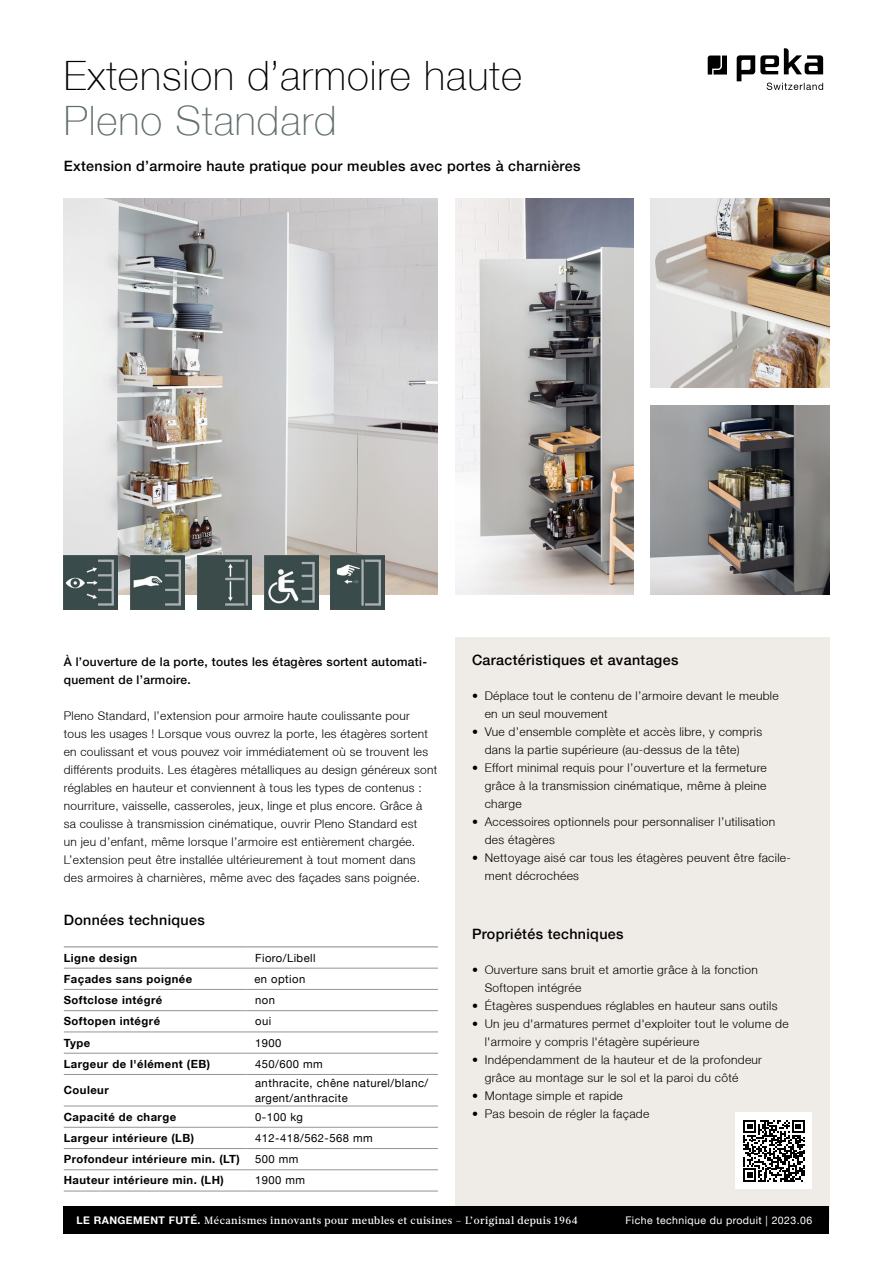
<style>
.page{position:relative;width:893px;height:1263px;background:#fff}
.page>*{position:absolute;margin:0;border:0;box-sizing:border-box;transform-origin:0 0}
.t1{font:100 40.5px "Helvetica Neue LT";letter-spacing:.025em;color:#000}
.t2{font:100 40.5px "Helvetica Neue LT";letter-spacing:.025em;color:#616e6e}
.t3{font:500 14.25px "Helvetica Neue LT";letter-spacing:.025em;color:#000}
.t4{font:300 12px/18px "Helvetica Neue LT";letter-spacing:.025em;color:#000}
.t5{font:500 12px/18px "Helvetica Neue LT";letter-spacing:.025em;color:#000}
.t6{font:700 11.25px "Helvetica Neue LT";letter-spacing:.04em;color:#000}
.t7{font:11.25px/15px "Helvetica Neue LT";letter-spacing:.04em;color:#000}
.t8{font:500 10.5px "Glosa Text";letter-spacing:.04em;color:#fff}
.t9{font:10.5px "Helvetica Neue LT";letter-spacing:.04em;color:#fff}
.s1{font-family:"Helvetica Neue LT";font-weight:700}
</style>
<div class="page">
<div style="left:455px;top:638px;width:374px;height:582px;background:#efece7"></div>
<div style="left:64px;top:1206px;width:765px;height:28px;background:#000"></div>
<svg style="left:708px;top:56px;width:19px;height:19px"></svg>
<svg style="left:737px;top:48px;width:86px;height:42px"></svg>
<hr style="left:64px;top:989px;width:183px;height:1px;background:#959490">
<hr style="left:247px;top:989px;width:191px;height:1px;background:#959490">
<hr style="left:64px;top:1010px;width:183px;height:1px;background:#959490">
<hr style="left:247px;top:1010px;width:191px;height:1px;background:#959490">
<hr style="left:64px;top:1032px;width:183px;height:1px;background:#959490">
<hr style="left:247px;top:1032px;width:191px;height:1px;background:#959490">
<hr style="left:64px;top:1053px;width:183px;height:1px;background:#959490">
<hr style="left:247px;top:1053px;width:191px;height:1px;background:#959490">
<hr style="left:64px;top:1074px;width:183px;height:1px;background:#959490">
<hr style="left:247px;top:1074px;width:191px;height:1px;background:#959490">
<hr style="left:64px;top:1106px;width:183px;height:1px;background:#959490">
<hr style="left:247px;top:1106px;width:191px;height:1px;background:#959490">
<hr style="left:64px;top:1127px;width:183px;height:1px;background:#959490">
<hr style="left:247px;top:1127px;width:191px;height:1px;background:#959490">
<hr style="left:64px;top:1148px;width:183px;height:1px;background:#959490">
<hr style="left:247px;top:1148px;width:191px;height:1px;background:#959490">
<hr style="left:64px;top:1169px;width:183px;height:1px;background:#959490">
<hr style="left:247px;top:1169px;width:191px;height:1px;background:#959490">
<hr style="left:64px;top:1191px;width:183px;height:1px;background:#959490">
<hr style="left:247px;top:1191px;width:191px;height:1px;background:#959490">
<hr style="left:64px;top:946px;width:183px;height:1px;background:#959490">
<hr style="left:247px;top:946px;width:191px;height:1px;background:#959490">
<hr style="left:64px;top:968px;width:183px;height:1px;background:#959490">
<hr style="left:247px;top:968px;width:191px;height:1px;background:#959490">
<img style="left:64px;top:198px;width:374px;height:396px">
<img style="left:651px;top:198px;width:178px;height:189px">
<img style="left:651px;top:405px;width:178px;height:189px">
<img style="left:64px;top:556px;width:54px;height:54px">
<img style="left:131px;top:556px;width:54px;height:54px">
<img style="left:197px;top:556px;width:54px;height:54px">
<img style="left:264px;top:556px;width:54px;height:54px">
<img style="left:331px;top:556px;width:54px;height:54px">
<div style="left:736px;top:1112px;width:76px;height:77px;background:#fff"></div>
<svg style="left:743px;top:1120px;width:62px;height:61px"></svg>
<img style="left:455px;top:198px;width:179px;height:396px">
<h1 class="t1" style="left:64px;top:52px;width:460px">Extension d’armoire haute</h1>
<h1 class="t2" style="left:64px;top:97px;width:274px">Pleno Standard</h1>
<p class="t3" style="left:64px;top:158px;width:518px">Extension d’armoire haute pratique pour meubles avec portes à charnières</p>
<p class="t5" style="left:64px;top:652px;width:365px">À l’ouverture de la porte, toutes les étagères sortent automati&shy;quement de l’armoire.</p>
<p class="t4" style="left:64px;top:706px;width:375px">Pleno Standard, l’extension pour armoire haute coulissante pour<br>tous les usages ! Lorsque vous ouvrez la porte, les étagères sortent en coulissant et vous pouvez voir immédiatement où se trouvent les différents produits. Les étagères métalliques au design généreux sont réglables en hauteur et conviennent à tous les types de contenus : nourriture, vaisselle, casseroles, jeux, linge et plus encore. Grâce à sa coulisse à transmission cinématique, ouvrir Pleno Standard est<br>un jeu d’enfant, même lorsque l’armoire est entièrement chargée.<br>L’extension peut être installée ultérieurement à tout moment dans des armoires à charnières, même avec des façades sans poignée.</p>
<p class="t3" style="left:64px;top:912px;width:142px">Données techniques</p>
<p class="t6" style="left:64px;top:950px;width:75px">Ligne design</p>
<p class="t7" style="left:255px;top:950px;width:62px">Fioro/Libell</p>
<p class="t6" style="left:64px;top:972px;width:130px">Façades sans poignée</p>
<p class="t7" style="left:254px;top:971px;width:52px">en option</p>
<p class="t6" style="left:64px;top:993px;width:100px">Softclose intégré</p>
<p class="t7" style="left:255px;top:992px;width:21px">non</p>
<p class="t6" style="left:64px;top:1014px;width:98px">Softopen intégré</p>
<p class="t7" style="left:255px;top:1014px;width:18px">oui</p>
<p class="t6" style="left:64px;top:1035px;width:28px">Type</p>
<p class="t7" style="left:255px;top:1035px;width:28px">1900</p>
<p class="t6" style="left:64px;top:1057px;width:148px">Largeur de l'élément (EB)</p>
<p class="t7" style="left:255px;top:1056px;width:69px">450/600 mm</p>
<p class="t6" style="left:64px;top:1083px;width:46px">Couleur</p>
<p class="t7" style="left:255px;top:1075px;width:175px">anthracite, chêne naturel/blanc/ argent/anthracite</p>
<p class="t6" style="left:64px;top:1110px;width:114px">Capacité de charge</p>
<p class="t7" style="left:255px;top:1109px;width:49px">0-100 kg</p>
<p class="t6" style="left:64px;top:1131px;width:132px">Largeur intérieure (LB)</p>
<p class="t7" style="left:255px;top:1130px;width:119px">412-418/562-568 mm</p>
<p class="t6" style="left:64px;top:1152px;width:177px">Profondeur intérieure min. (LT)</p>
<p class="t7" style="left:255px;top:1151px;width:45px">500 mm</p>
<p class="t6" style="left:64px;top:1173px;width:162px">Hauteur intérieure min. (LH)</p>
<p class="t7" style="left:255px;top:1173px;width:52px">1900 mm</p>
<p class="t3" style="left:472px;top:651px;width:208px">Caractéristiques et avantages</p>
<p class="t4" style="left:485px;top:686px;width:295px;text-indent:-13px">• Déplace tout le contenu de l’armoire devant le meuble en un seul mouvement</p>
<p class="t4" style="left:485px;top:722px;width:279px;text-indent:-13px">• Vue d’ensemble complète et accès libre, y compris dans la partie supérieure (au-dessus de la tête)</p>
<p class="t4" style="left:485px;top:758px;width:283px;text-align:justify;text-indent:-13px">• Effort minimal requis pour l’ouverture et la fermeture grâce à la transmission cinématique, même à pleine charge</p>
<p class="t4" style="left:485px;top:812px;width:292px;text-indent:-13px">• Accessoires optionnels pour personnaliser l’utilisation des étagères</p>
<p class="t4" style="left:485px;top:848px;width:308px;text-indent:-13px">• Nettoyage aisé car tous les étagères peuvent être facile&shy;ment décrochées</p>
<p class="t3" style="left:472px;top:925px;width:153px">Propriétés techniques</p>
<p class="t4" style="left:485px;top:960px;width:275px;text-indent:-13px">• Ouverture sans bruit et amortie grâce à la fonction<br>Softopen intégrée</p>
<p class="t4" style="left:472px;top:996px;width:307px">• Étagères suspendues réglables en hauteur sans outils</p>
<p class="t4" style="left:485px;top:1014px;width:305px;text-indent:-13px">• Un jeu d'armatures permet d'exploiter tout le volume de l'armoire y compris l'étagère supérieure</p>
<p class="t4" style="left:485px;top:1050px;width:279px;text-indent:-13px">• Indépendamment de la hauteur et de la profondeur grâce au montage sur le sol et la paroi du côté</p>
<p class="t4" style="left:472px;top:1086px;width:152px">• Montage simple et rapide</p>
<p class="t4" style="left:472px;top:1104px;width:179px">• Pas besoin de régler la façade</p>
<p class="t8" style="left:77px;top:1213px;width:503px"><span class="s1">LE RANGEMENT FUTÉ.</span> Mécanismes innovants pour meubles et cuisines – L’original depuis 1964</p>
<p class="t9" style="left:625px;top:1214px;width:188px">Fiche technique du produit | 2023.06</p>
</div>
